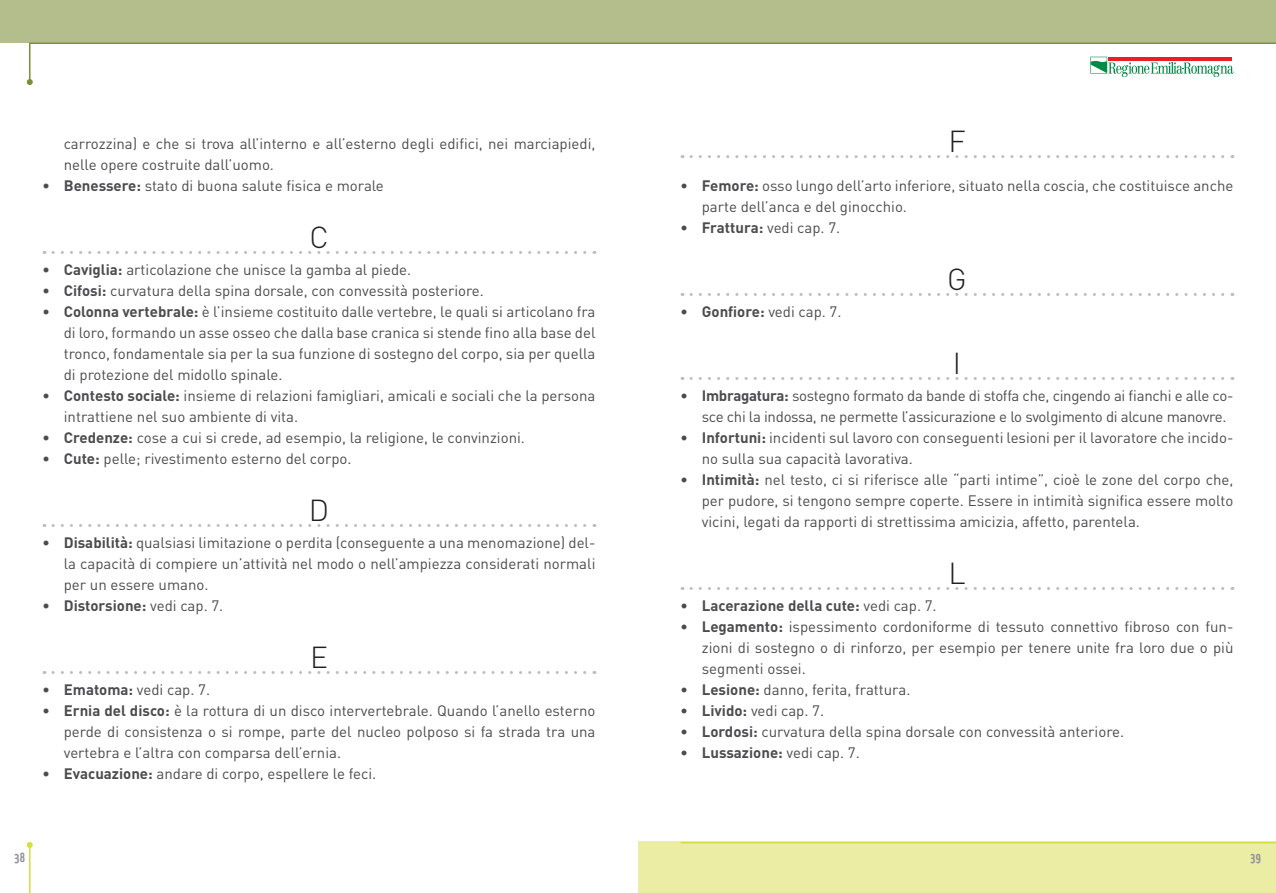
<style>
.page{position:relative;width:1276px;height:893px;background:#fff}
.page>*{position:absolute;margin:0;border:0;box-sizing:border-box;transform-origin:0 0}
.t1{font:300 30px "DIN";color:#231f1f}
.t2{font:15px/21px "DIN";color:#4c4c4e;text-align:justify}
.t3{font:15px/21px "DIN";letter-spacing:-.02em;color:#4c4c4e}
.t4{font:700 15px "DIN";color:#4c4c4e}
.t5{font:700 13.5px "Solex";color:#939497}
.s1{font-weight:700}
.s2{font-weight:400}
</style>
<div class="page">
<div style="left:0;top:0;width:638px;height:43px;background:#b4bd8c"></div>
<hr style="left:29px;top:845px;width:2px;height:48px;background:#d7de40">
<svg style="left:27px;top:842px;width:6px;height:6px"></svg>
<div style="left:638px;top:842px;width:637px;height:51px;background:#eaeda3"></div>
<div style="left:638px;top:0;width:637px;height:43px;background:#b4bd8c"></div>
<svg style="left:27px;top:42px;width:1248px;height:43px"></svg>
<hr style="left:680px;top:842px;width:595px;height:1px;background:#d7de40">
<svg style="left:53px;top:251px;width:542px;height:3px"></svg>
<svg style="left:53px;top:524px;width:542px;height:3px"></svg>
<svg style="left:53px;top:671px;width:542px;height:3px"></svg>
<svg style="left:691px;top:155px;width:542px;height:3px"></svg>
<svg style="left:691px;top:293px;width:542px;height:3px"></svg>
<svg style="left:691px;top:377px;width:542px;height:3px"></svg>
<svg style="left:691px;top:587px;width:542px;height:3px"></svg>
<p class="t2" style="left:64px;top:134px;width:533px">carrozzina) e che si trova all’interno e all’esterno degli edifici, nei marciapiedi, nelle opere costruite dall’uomo.</p>
<p class="t2" style="left:43px;top:176px;width:343px"><span class="s1">• Benessere:</span> stato di buona salute fisica e morale</p>
<h1 class="t1" style="left:309px;top:226px;width:21px">C</h1>
<p class="t2" style="left:43px;top:260px;width:370px"><span class="s1">• Caviglia:</span> articolazione che unisce la gamba al piede.</p>
<p class="t2" style="left:43px;top:281px;width:443px"><span class="s1">• Cifosi:</span> curvatura della spina dorsale, con convessità posteriore.</p>
<p class="t2" style="left:64px;top:302px;width:533px;text-indent:-21px"><span class="s1">• Colonna vertebrale:</span> è l’insieme costituito dalle vertebre, le quali si articolano fra di loro, formando un asse osseo che dalla base cranica si stende fino alla base del tronco, fondamentale sia per la sua funzione di sostegno del corpo, sia per quella di protezione del midollo spinale.</p>
<p class="t2" style="left:64px;top:386px;width:533px;text-indent:-21px"><span class="s1">• Contesto sociale:</span> insieme di relazioni famigliari, amicali e sociali che la persona intrattiene nel suo ambiente di vita.</p>
<p class="t2" style="left:43px;top:428px;width:484px"><span class="s1">• Credenze:</span> cose a cui si crede, ad esempio, la religione, le convinzioni.</p>
<p class="t2" style="left:43px;top:449px;width:310px"><span class="s1">• Cute:</span> pelle; rivestimento esterno del corpo.</p>
<h1 class="t1" style="left:309px;top:499px;width:22px">D</h1>
<p class="t2" style="left:64px;top:533px;width:533px;text-indent:-21px"><span class="s1">• Disabilità:</span> qualsiasi limitazione o perdita (conseguente a una menomazione) del&shy;la capacità di compiere un’attività nel modo o nell’ampiezza considerati normali per un essere umano.</p>
<p class="t4" style="left:43px;top:600px;width:182px">• Distorsione: <span class="s2">vedi cap. 7.</span></p>
<h1 class="t1" style="left:310px;top:646px;width:19px">E</h1>
<p class="t2" style="left:43px;top:680px;width:169px"><span class="s1">• Ematoma:</span> vedi cap. 7.</p>
<p class="t2" style="left:64px;top:701px;width:533px;text-indent:-21px"><span class="s1">• Ernia del disco:</span> è la rottura di un disco intervertebrale. Quando l’anello esterno perde di consistenza o si rompe, parte del nucleo polposo si fa strada tra una vertebra e l’altra con comparsa dell’ernia.</p>
<p class="t2" style="left:43px;top:764px;width:335px"><span class="s1">• Evacuazione:</span> andare di corpo, espellere le feci.</p>
<h1 class="t1" style="left:948px;top:130px;width:19px">F</h1>
<p class="t2" style="left:702px;top:176px;width:533px;text-indent:-21px"><span class="s1">• Femore:</span> osso lungo dell’arto inferiore, situato nella coscia, che costituisce anche parte dell’anca e del ginocchio.</p>
<p class="t4" style="left:680px;top:222px;width:161px">• Frattura: <span class="s2">vedi cap. 7.</span></p>
<h1 class="t1" style="left:947px;top:268px;width:21px">G</h1>
<p class="t4" style="left:680px;top:306px;width:162px">• Gonfiore: <span class="s2">vedi cap. 7.</span></p>
<h1 class="t1" style="left:953px;top:352px;width:10px">I</h1>
<p class="t3" style="left:702px;top:386px;width:533px;text-indent:-21px"><span class="s1">• Imbragatura:</span> sostegno formato da bande di stoffa che, cingendo ai fianchi e alle co&shy;sce chi la indossa, ne permette l’assicurazione e lo svolgimento di alcune manovre.</p>
<p class="t2" style="left:702px;top:428px;width:533px;text-indent:-21px"><span class="s1">• Infortuni:</span> incidenti sul lavoro con conseguenti lesioni per il lavoratore che incido&shy;no sulla sua capacità lavorativa.</p>
<p class="t2" style="left:702px;top:470px;width:533px;text-indent:-21px"><span class="s1">• Intimità:</span> nel testo, ci si riferisce alle “parti intime”, cioè le zone del corpo che, per pudore, si tengono sempre coperte. Essere in intimità significa essere molto vicini, legati da rapporti di strettissima amicizia, affetto, parentela.</p>
<h1 class="t1" style="left:948px;top:562px;width:19px">L</h1>
<p class="t4" style="left:680px;top:600px;width:258px">• Lacerazione della cute: <span class="s2">vedi cap. 7.</span></p>
<p class="t2" style="left:702px;top:617px;width:533px;text-indent:-21px"><span class="s1">• Legamento:</span> ispessimento cordoniforme di tessuto connettivo fibroso con fun&shy;zioni di sostegno o di rinforzo, per esempio per tenere unite fra loro due o più segmenti ossei.</p>
<p class="t2" style="left:680px;top:680px;width:231px"><span class="s1">• Lesione:</span> danno, ferita, frattura.</p>
<p class="t2" style="left:680px;top:701px;width:145px"><span class="s1">• Livido:</span> vedi cap. 7.</p>
<p class="t2" style="left:680px;top:722px;width:445px"><span class="s1">• Lordosi:</span> curvatura della spina dorsale con convessità anteriore.</p>
<p class="t4" style="left:680px;top:747px;width:181px">• Lussazione: <span class="s2">vedi cap. 7.</span></p>
<p class="t5" style="left:14px;top:852px;width:13px">38</p>
<p class="t5" style="left:1250px;top:852px;width:13px">39</p>
</div>
